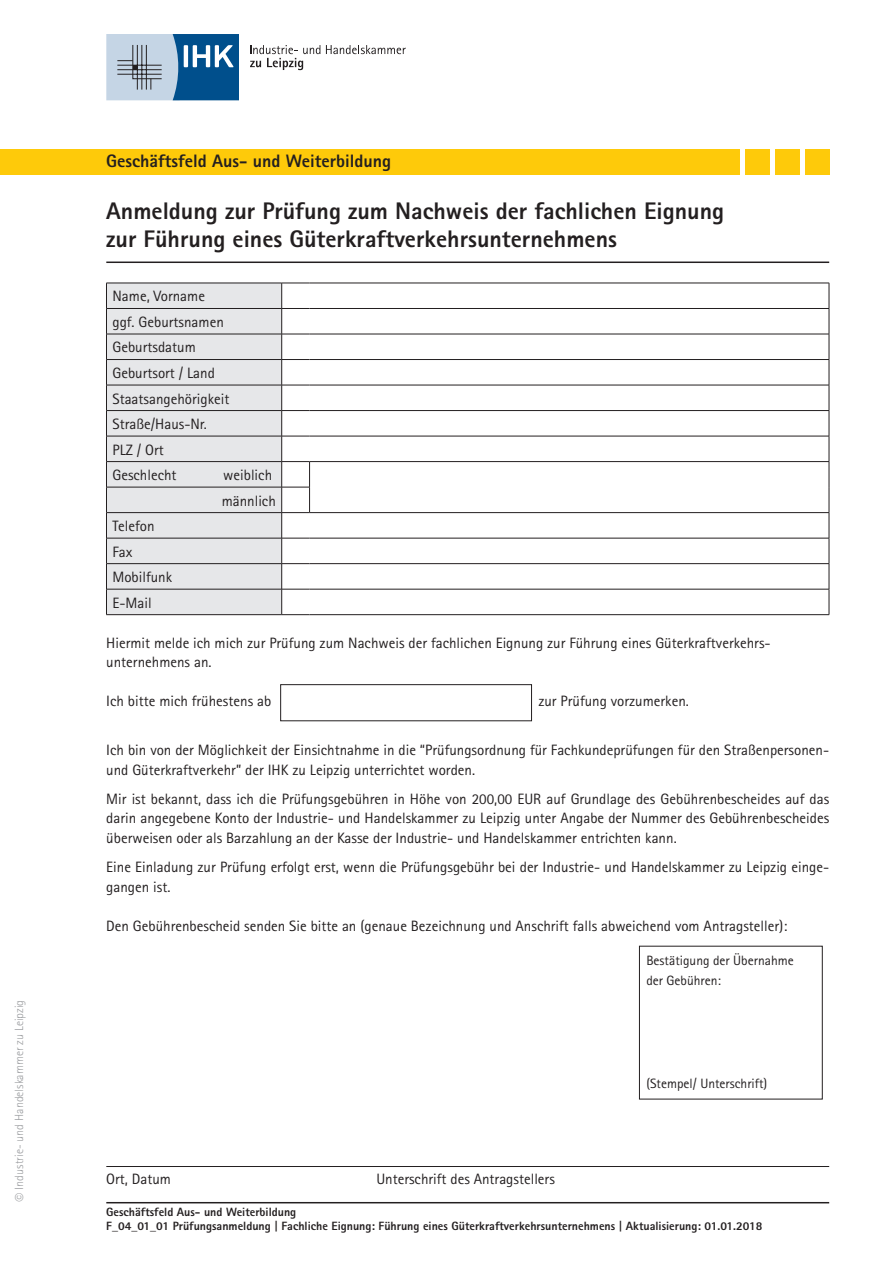
<style>
.page{position:relative;width:893px;height:1263px;background:#fff}
.page>*{position:absolute;margin:0;border:0;box-sizing:border-box;transform-origin:0 0}
.t1{font:800 24px/28.8px "Rotis Sans Serif";color:#231f20}
.t2{font:800 18px "Rotis Sans Serif";color:#231f20}
.t3{font:15px/25.5px "Rotis Sans Serif";color:#231f20}
.t4{font:13.5px/19.5px "Rotis Sans Serif";color:#231f20}
.t5{font:800 12px/14.4px "Rotis Sans Serif";color:#231f20}
.t6{font:300 12px "Rotis Sans Serif";color:#999b9e}
</style>
<div class="page">
<hr style="left:106px;top:1202px;width:723px;height:1px;background:#231f20">
<hr style="left:106px;top:261px;width:723px;height:2px;background:#231f20">
<div style="left:107px;top:284px;width:174px;height:330px;background:#e6e7e9"></div>
<hr style="left:106px;top:283px;width:176px;height:1px;background:#231f20">
<hr style="left:310px;top:283px;width:519px;height:1px;background:#231f20">
<hr style="left:106px;top:308px;width:176px;height:1px;background:#231f20">
<hr style="left:310px;top:308px;width:519px;height:1px;background:#231f20">
<hr style="left:106px;top:334px;width:176px;height:1px;background:#231f20">
<hr style="left:310px;top:334px;width:519px;height:1px;background:#231f20">
<hr style="left:106px;top:359px;width:176px;height:1px;background:#231f20">
<hr style="left:310px;top:359px;width:519px;height:1px;background:#231f20">
<hr style="left:106px;top:385px;width:176px;height:1px;background:#231f20">
<hr style="left:310px;top:385px;width:519px;height:1px;background:#231f20">
<hr style="left:106px;top:410px;width:176px;height:1px;background:#231f20">
<hr style="left:310px;top:410px;width:519px;height:1px;background:#231f20">
<hr style="left:106px;top:436px;width:176px;height:1px;background:#231f20">
<hr style="left:310px;top:436px;width:519px;height:1px;background:#231f20">
<hr style="left:106px;top:461px;width:176px;height:1px;background:#231f20">
<hr style="left:310px;top:461px;width:519px;height:1px;background:#231f20">
<hr style="left:106px;top:487px;width:176px;height:1px;background:#231f20">
<hr style="left:106px;top:512px;width:176px;height:1px;background:#231f20">
<hr style="left:310px;top:512px;width:519px;height:1px;background:#231f20">
<hr style="left:106px;top:538px;width:176px;height:1px;background:#231f20">
<hr style="left:310px;top:538px;width:519px;height:1px;background:#231f20">
<hr style="left:106px;top:563px;width:176px;height:1px;background:#231f20">
<hr style="left:310px;top:563px;width:519px;height:1px;background:#231f20">
<hr style="left:106px;top:589px;width:176px;height:1px;background:#231f20">
<svg style="left:106px;top:283px;width:1px;height:331px"></svg>
<hr style="left:310px;top:589px;width:519px;height:1px;background:#231f20">
<svg style="left:829px;top:283px;width:1px;height:331px"></svg>
<hr style="left:106px;top:614px;width:176px;height:1px;background:#231f20">
<hr style="left:310px;top:614px;width:519px;height:1px;background:#231f20">
<svg style="left:281px;top:283px;width:29px;height:332px"></svg>
<hr style="left:106px;top:1166px;width:723px;height:1px;background:#231f20">
<svg style="left:326px;top:45px;width:80px;height:9px"></svg>
<svg style="left:250px;top:45px;width:70px;height:25px"></svg>
<svg style="left:106px;top:34px;width:133px;height:66px;background:#7199ba"></svg>
<div style="left:0;top:149px;width:740px;height:26px;background:#feca0a"></div>
<div style="left:805px;top:149px;width:24px;height:25px;background:#feca0a"></div>
<div style="left:776px;top:149px;width:24px;height:25px;background:#feca0a"></div>
<div style="left:745px;top:149px;width:25px;height:26px;background:#feca0a"></div>
<div style="left:280px;top:684px;width:252px;height:37px;border:1px solid #231f20"></div>
<p class="t6" style="left:12px;top:1189px;width:191px;rotate:-90deg">Industrie- und Handelskammer zu Leipzig</p>
<p class="t2" style="left:106px;top:150px;width:286px">Geschäftsfeld Aus- und Weiterbildung</p>
<h1 class="t1" style="left:106px;top:196px;width:619px">Anmeldung zur Prüfung zum Nachweis der fachlichen Eignung zur Führung eines Güterkraftverkehrsunternehmens</h1>
<p class="t3" style="left:112px;top:283px;width:118px">Name, Vorname ggf. Geburtsnamen<br>Geburtsdatum<br>Geburtsort / Land<br>Staatsangehörigkeit<br>Straße/Haus-Nr.<br>PLZ / Ort<br>Geschlecht</p>
<p class="t3" style="left:222px;top:462px;width:56px">weiblich männlich</p>
<p class="t3" style="left:112px;top:513px;width:61px">Telefon<br>Fax<br>Mobilfunk<br>E-Mail</p>
<p class="t3" style="left:106px;top:633px;width:666px;line-height:19.5px">Hiermit melde ich mich zur Prüfung zum Nachweis der fachlichen Eignung zur Führung eines Güterkraftverkehrs&shy;unternehmens an.</p>
<p class="t3" style="left:106px;top:688px;width:166px">Ich bitte mich frühestens ab</p>
<p class="t3" style="left:538px;top:688px;width:152px">zur Prüfung vorzumerken.</p>
<p class="t3" style="left:106px;top:740px;width:724px;line-height:19.5px">Ich bin von der Möglichkeit der Einsichtnahme in die “Prüfungsordnung für Fachkundeprüfungen für den Straßenpersonen&shy;und Güterkraftverkehr” der IHK zu Leipzig unterrichtet worden.</p>
<p class="t3" style="left:106px;top:789px;width:724px;line-height:19.5px;text-align:justify">Mir ist bekannt, dass ich die Prüfungsgebühren in Höhe von 200,00 EUR auf Grundlage des Gebührenbescheides auf das darin angegebene Konto der Industrie- und Handelskammer zu Leipzig unter Angabe der Nummer des Gebührenbescheides überweisen oder als Barzahlung an der Kasse der Industrie- und Handelskammer entrichten kann.</p>
<p class="t3" style="left:106px;top:857px;width:724px;line-height:19.5px">Eine Einladung zur Prüfung erfolgt erst, wenn die Prüfungsgebühr bei der Industrie- und Handelskammer zu Leipzig einge&shy;gangen ist.</p>
<p class="t3" style="left:106px;top:913px;width:682px">Den Gebührenbescheid senden Sie bitte an (genaue Bezeichnung und Anschrift falls abweichend vom Antragsteller):</p>
<p class="t4" style="left:646px;top:951px;width:149px">Bestätigung der Übernahme der Gebühren:</p>
<p class="t3" style="left:106px;top:1166px;width:66px">Ort, Datum</p>
<p class="t3" style="left:376px;top:1166px;width:180px">Unterschrift des Antragstellers</p>
<p class="t4" style="left:646px;top:1074px;width:122px">(Stempel/ Unterschrift)</p>
<p class="t5" style="left:106px;top:1204px;width:658px">Geschäftsfeld Aus- und Weiterbildung<br>F_04_01_01 Prüfungsanmeldung | Fachliche Eignung: Führung eines Güterkraftverkehrsunternehmens | Aktualisierung: 01.01.2018</p>
</div>
